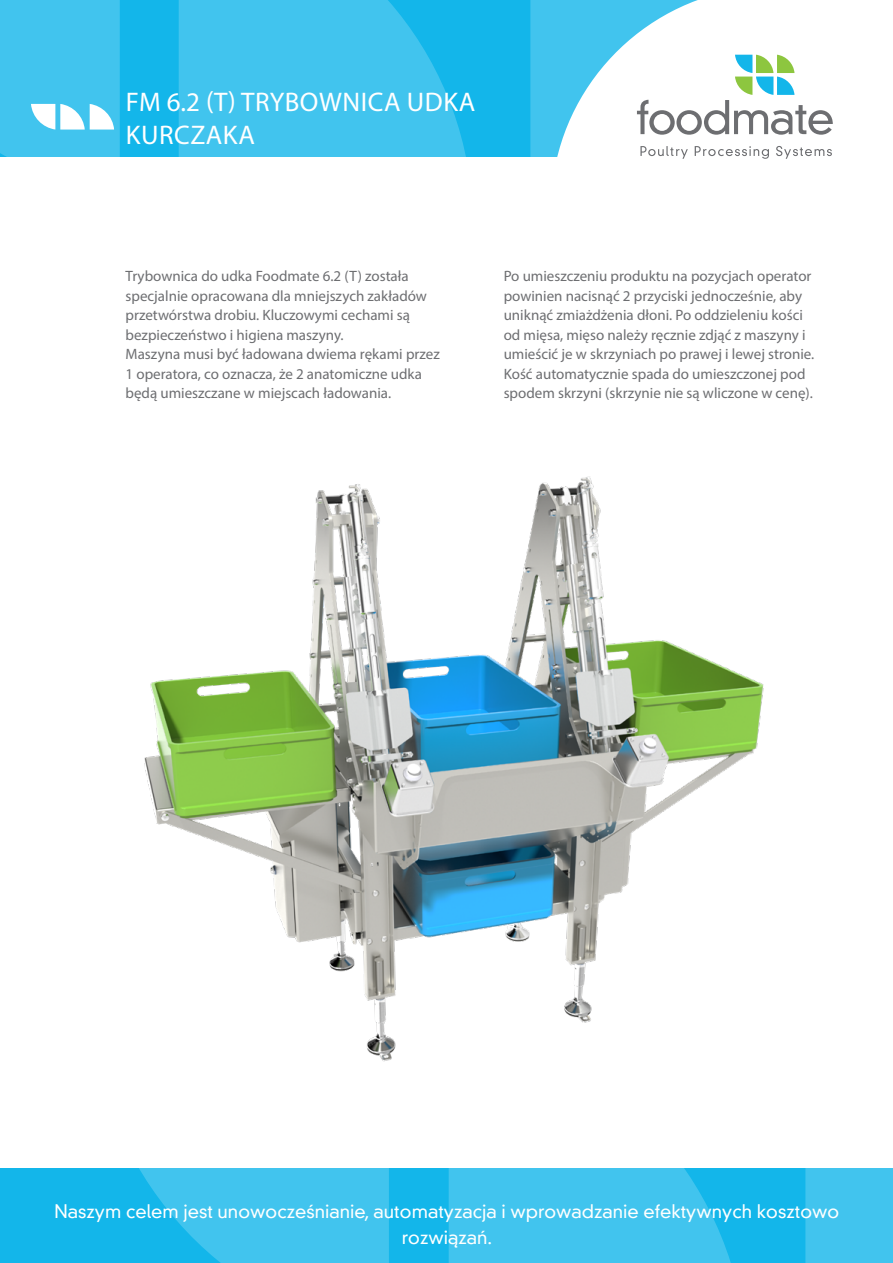
<style>
.page{position:relative;width:893px;height:1263px;background:#fff}
.page>*{position:absolute;margin:0;border:0;box-sizing:border-box;transform-origin:0 0}
.t1{font:27px/32.4px "Myriad Pro";letter-spacing:.02em;color:#fff}
.t2{font:300 18px/25.5px "DIN Neuzeit Grotesk LT Pro";color:#fff;text-align:center}
.t3{font:15px/19.5px "Myriad Pro";color:#6d6e71}
</style>
<div class="page">
<div style="left:0;top:0;width:893px;height:157px;background:#13b6ea"></div>
<svg style="left:179px;top:0;width:287px;height:157px;background:#3cc2ed"></svg>
<div style="left:530px;top:0;width:22px;height:157px;background:#41c4ee"></div>
<svg style="left:552px;top:0;width:341px;height:157px;background:#d3f1fb"></svg>
<div style="left:0;top:1168px;width:893px;height:95px;background:#13b6ea"></div>
<div style="left:449px;top:1168px;width:282px;height:95px;background:#41c4ee"></div>
<svg style="left:139px;top:1168px;width:250px;height:95px"></svg>
<div style="left:805px;top:1168px;width:88px;height:95px;background:#41c4ee"></div>
<svg style="left:637px;top:55px;width:196px;height:80px;background:#dbe5e1"></svg>
<svg style="left:640px;top:146px;width:48px;height:13px"></svg>
<svg style="left:695px;top:146px;width:74px;height:13px"></svg>
<svg style="left:776px;top:146px;width:56px;height:13px"></svg>
<svg style="left:0;top:0;width:120px;height:157px;background:#4ec8ef"></svg>
<img style="left:144px;top:476px;width:620px;height:586px">
<h1 class="t1" style="left:126px;top:86px;width:351px">FM 6.2 (T) TRYBOWNICA UDKA<br>KURCZAKA</h1>
<p class="t3" style="left:126px;top:266px;width:316px">Trybownica do udka Foodmate 6.2 (T) została specjalnie opracowana dla mniejszych zakładów przetwórstwa drobiu. Kluczowymi cechami są bezpieczeństwo i higiena maszyny.<br>Maszyna musi być ładowana dwiema rękami przez 1 operatora, co oznacza, że 2 anatomiczne udka będą umieszczane w miejscach ładowania.</p>
<p class="t3" style="left:504px;top:266px;width:312px">Po umieszczeniu produktu na pozycjach operator powinien nacisnąć 2 przyciski jednocześnie, aby uniknąć zmiażdżenia dłoni. Po oddzieleniu kości od mięsa, mięso należy ręcznie zdjąć z maszyny i umieścić je w skrzyniach po prawej i lewej stronie.<br>Kość automatycznie spada do umieszczonej pod spodem skrzyni (skrzynie nie są wliczone w cenę).</p>
<p class="t2" style="left:55px;top:1199px;width:786px">Naszym celem jest unowocześnianie, automatyzacja i wprowadzanie efektywnych kosztowo rozwiązań.</p>
</div>
